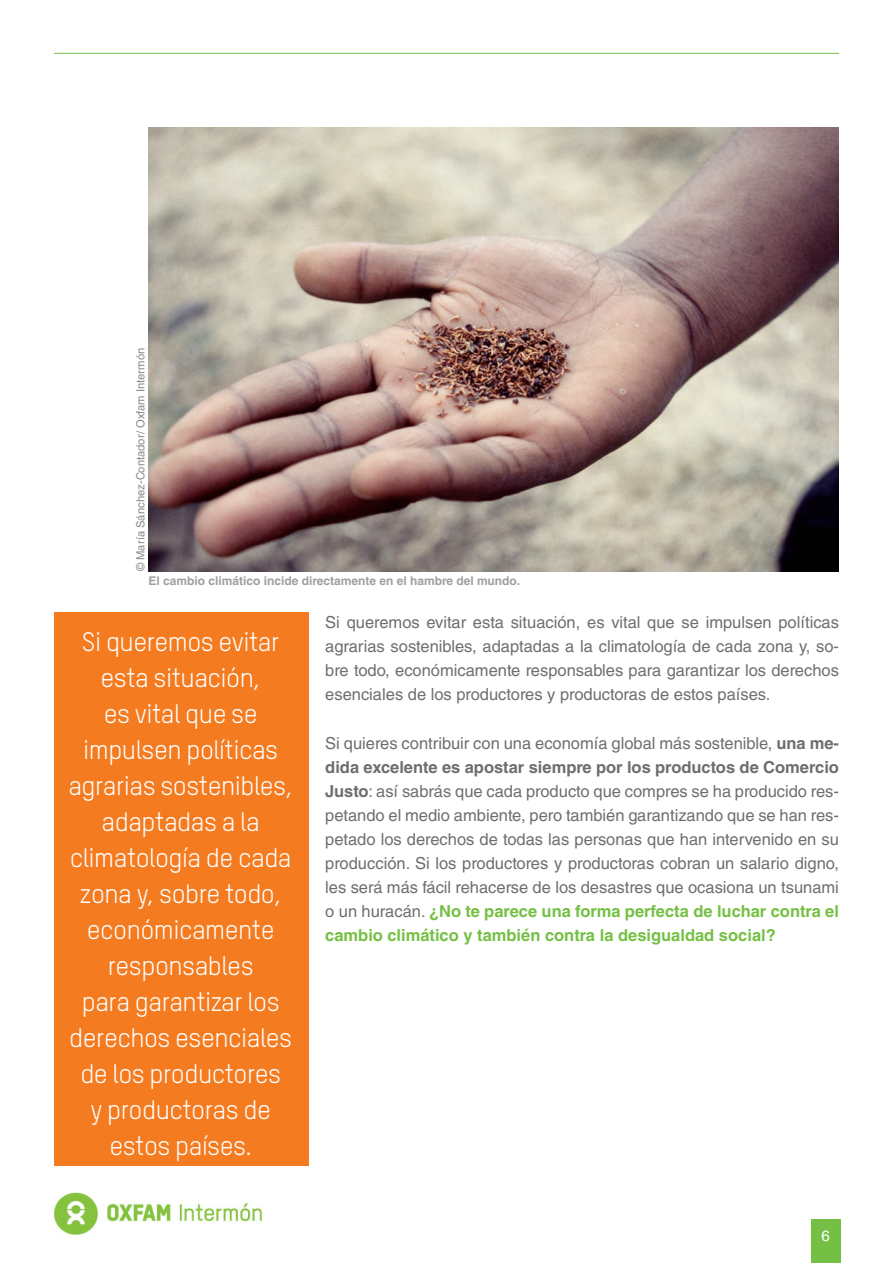
<style>
.page{position:relative;width:893px;height:1263px;background:#fff}
.page>*{position:absolute;margin:0;border:0;box-sizing:border-box;transform-origin:0 0}
.t1{font:26.25px/36px "Oxfam TSTARPRO";letter-spacing:-.02em;color:#fff;text-align:center}
.t2{font:16.5px/24px "Helvetica LT Std";color:#6d6e71;text-align:justify}
.t3{font:15px "Helvetica LT Std";color:#fff}
.t4{font:700 12px "Helvetica LT Std";color:#9d9fa2}
.t5{font:11.25px "Helvetica LT Std";color:#898a88}
.s1{font-weight:700}
.s2{font-weight:700;color:#75c044}
</style>
<div class="page">
<div style="left:811px;top:1220px;width:30px;height:43px;background:#75c044"></div>
<hr style="left:54px;top:53px;width:785px;height:1px;background:#75c044">
<img style="left:54px;top:1192px;width:208px;height:43px">
<img style="left:148px;top:128px;width:690px;height:443px">
<div style="left:54px;top:612px;width:254px;height:553px;background:#f47b20"></div>
<p class="t5" style="left:134px;top:571px;width:225px;rotate:-90deg">© María Sánchez-Contador/ Oxfam Intermón</p>
<p class="t4" style="left:149px;top:573px;width:373px">El cambio climático incide directamente en el hambre del mundo.</p>
<p class="t1" style="left:68px;top:621px;width:226px">Si queremos evitar esta situación,<br>es vital que se impulsen políticas agrarias sostenibles, adaptadas a la climatología de cada zona y, sobre todo, económicamente responsables<br>para garantizar los derechos esenciales de los productores<br>y productoras de estos países.</p>
<p class="t2" style="left:325px;top:611px;width:515px">Si queremos evitar esta situación, es vital que se impulsen políticas agrarias sostenibles, adaptadas a la climatología de cada zona y, so&shy;bre todo, económicamente responsables para garantizar los derechos esenciales de los productores y productoras de estos países.</p>
<p class="t2" style="left:325px;top:731px;width:515px">Si quieres contribuir con una economía global más sostenible, <span class="s1">una me&shy;dida excelente es apostar siempre por los productos de Comercio Justo</span>: así sabrás que cada producto que compres se ha producido res&shy;petando el medio ambiente, pero también garantizando que se han res&shy;petado los derechos de todas las personas que han intervenido en su producción. Si los productores y productoras cobran un salario digno, les será más fácil rehacerse de los desastres que ocasiona un tsunami o un huracán. <span class="s2">¿No te parece una forma perfecta de luchar contra el cambio climático y también contra la desigualdad social?</span></p>
<p class="t3" style="left:821px;top:1227px;width:10px">6</p>
</div>
